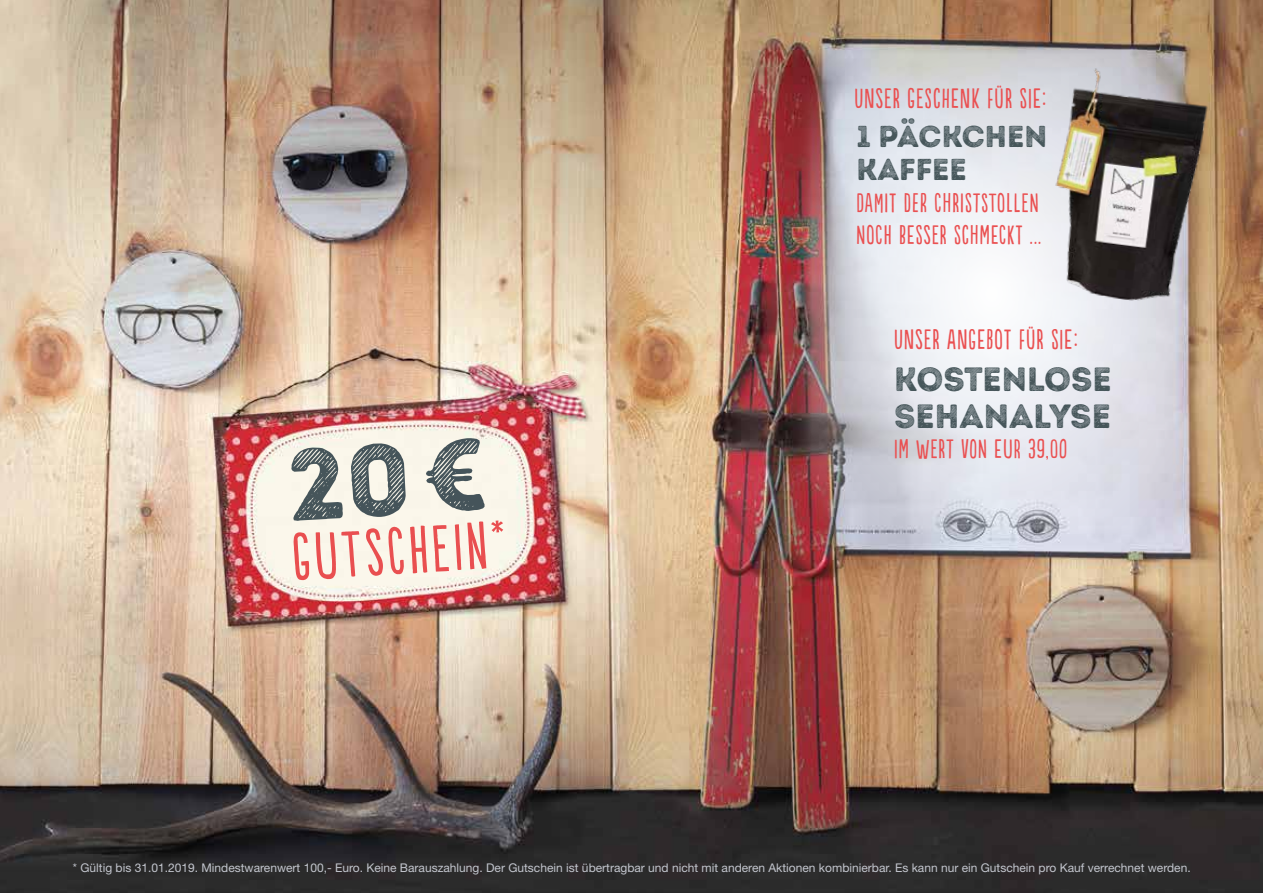
<style>
.page{position:relative;width:1263px;height:893px;background:#fff}
.page>*{position:absolute;margin:0;border:0;box-sizing:border-box;transform-origin:0 0}
.t1{font:62.1px "Populaire";color:#e94f50}
.t2{font:33.6px/36.9px "Intro Rust L Base";color:#46565a}
.t3{font:30.3px/33px "Intro Rust L Base";color:#46565a}
.t4{font:26.4px "Populaire";letter-spacing:.05em;color:#ea5051}
.t5{font:25.2px/32px "Populaire";letter-spacing:.05em;color:#ea5051}
.t6{font:12px "Helvetica Neue LT Std";color:#c3c6ce}
.s1{color:#e95051}
</style>
<div class="page">
<img style="left:0;top:0;width:1263px;height:893px">
<svg style="left:793px;top:45px;width:396px;height:497px"></svg>
<img style="left:1025px;top:54px;width:206px;height:283px">
<div style="left:289px;top:437px;width:196px;height:84px;background:#fbf7eb"></div>
<h3 class="t4" style="left:854px;top:84px;width:193px">UNSER GESCHENK FÜR SIE:</h3>
<h3 class="t3" style="left:856px;top:120px;width:192px">1 PÄCKCHEN<br>KAFFEE</h3>
<h3 class="t5" style="left:856px;top:188px;width:186px">DAMIT DER CHRISTSTOLLEN<br>NOCH BESSER SCHMECKT ...</h3>
<h3 class="t4" style="left:894px;top:325px;width:185px">UNSER ANGEBOT FÜR SIE:</h3>
<h1 class="t1" style="left:291px;top:523px;width:214px;rotate:-3deg">GUTS<span class="s1">C</span>HEIN*</h1>
<h2 class="t2" style="left:894px;top:361px;width:219px">KOSTENLOSE<br>SEHANALYSE</h2>
<h3 class="t5" style="left:894px;top:434px;width:175px">IM WERT VON EUR 39,00</h3>
<p class="t6" style="left:73px;top:860px;width:1119px">* Gültig bis 31.01.2019. Mindestwarenwert 100,- Euro. Keine Barauszahlung. Der Gutschein ist übertragbar und nicht mit anderen Aktionen kombinierbar. Es kann nur ein Gutschein pro Kauf verrechnet werden.</p>
</div>
